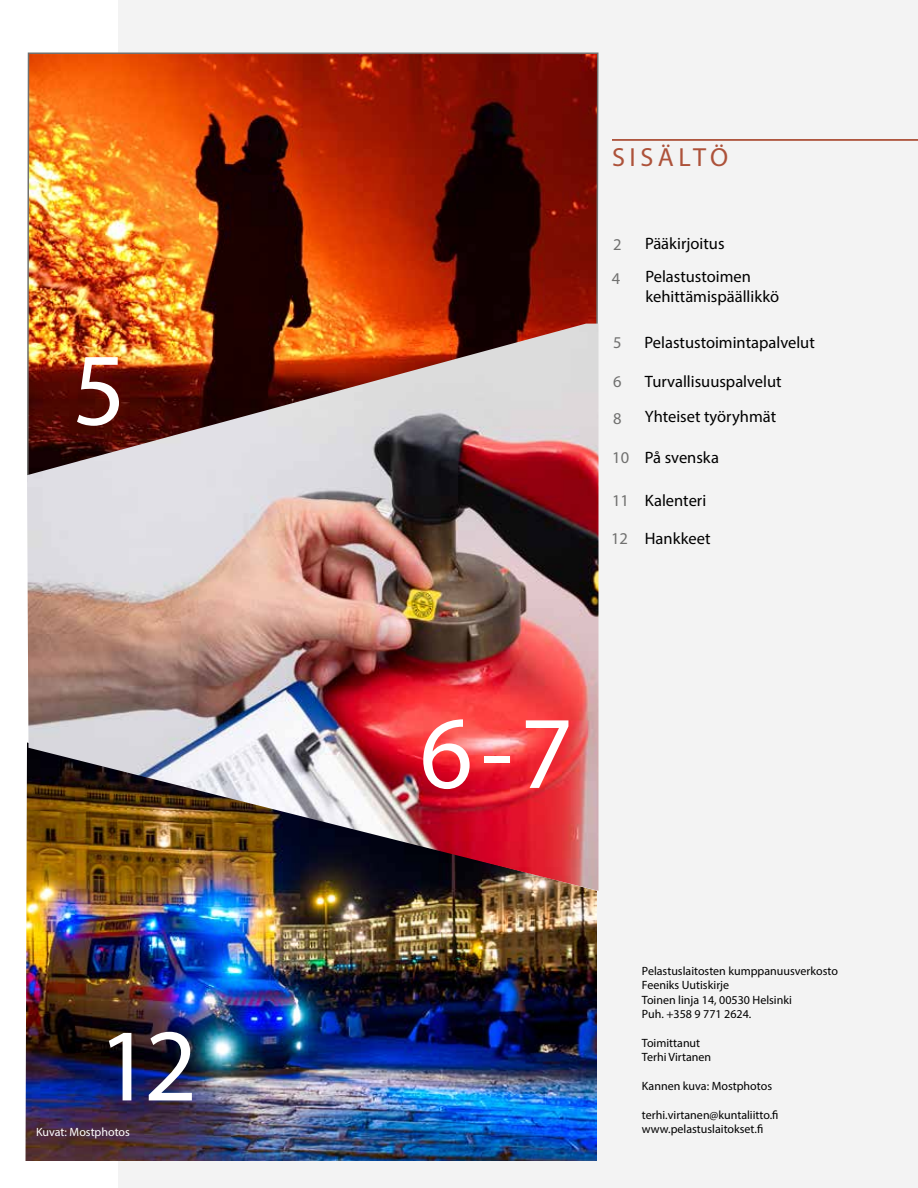
<style>
.page{position:relative;width:918px;height:1188px;background:#fff}
.page>*{position:absolute;margin:0;border:0;box-sizing:border-box;transform-origin:0 0}
.t1{font:103.95px "Myriad Pro";color:#fff}
.t2{font:26.25px "Myriad Pro";letter-spacing:.175em;color:#ad523a}
.t3{font:16.5px/19.8px "Myriad Pro";color:#000}
.t4{font:16.5px "Myriad Pro";color:#70706f}
.t5{font:12px/14.4px "Myriad Pro";color:#000}
.t6{font:12px "Myriad Pro";color:#fff}
.s1{color:#70706f}
</style>
<div class="page">
<div style="left:118px;top:0;width:800px;height:1188px;background:#f3f3f3"></div>
<img style="left:27px;top:52px;width:572px;height:431px">
<hr style="left:612px;top:139px;width:306px;height:2px;background:#ad523a">
<img style="left:26px;top:754px;width:571px;height:407px">
<img style="left:27px;top:324px;width:571px;height:567px">
<h1 class="t1" style="left:73px;top:326px;width:55px">5</h1>
<h1 class="t1" style="left:98px;top:1001px;width:101px">12</h1>
<p class="t6" style="left:36px;top:1124px;width:95px">Kuvat: Mostphotos</p>
<h2 class="t2" style="left:612px;top:141px;width:118px">SISÄLTÖ</h2>
<h3 class="t4" style="left:613px;top:234px;width:10px">2</h3>
<h3 class="t3" style="left:645px;top:234px;width:81px">Pääkirjoitus</h3>
<h3 class="t4" style="left:612px;top:268px;width:10px">4</h3>
<h3 class="t3" style="left:645px;top:267px;width:135px">Pelastustoimen kehittämispäällikkö</h3>
<h3 class="t4" style="left:613px;top:332px;width:10px">5</h3>
<h3 class="t3" style="left:645px;top:332px;width:172px">Pelastustoimintapalvelut</h3>
<h3 class="t4" style="left:613px;top:371px;width:10px">6</h3>
<h3 class="t3" style="left:645px;top:371px;width:138px">Turvallisuuspalvelut</h3>
<h3 class="t4" style="left:613px;top:408px;width:10px">8</h3>
<h3 class="t3" style="left:645px;top:406px;width:133px">Yhteiset työryhmät</h3>
<h3 class="t3" style="left:612px;top:448px;width:108px"><span class="s1">10</span> På svenska</h3>
<h3 class="t3" style="left:612px;top:490px;width:96px"><span class="s1">11</span> Kalenteri</h3>
<h3 class="t3" style="left:611px;top:528px;width:101px"><span class="s1">12</span> Hankkeet</h3>
<h1 class="t1" style="left:420px;top:689px;width:155px">6 - 7</h1>
<p class="t5" style="left:642px;top:964px;width:198px">Pelastuslaitosten kumppanuusverkosto<br>Feeniks Uutiskirje<br>Toinen linja 14, 00530 Helsinki<br>Puh. +358 9 771 2624.</p>
<p class="t5" style="left:642px;top:1036px;width:71px">Toimittanut<br>Terhi Virtanen</p>
<p class="t5" style="left:642px;top:1079px;width:132px">Kannen kuva: Mostphotos</p>
<p class="t5" style="left:642px;top:1108px;width:138px">terhi.virtanen@kuntaliitto.fi www.pelastuslaitokset.fi</p>
</div>
